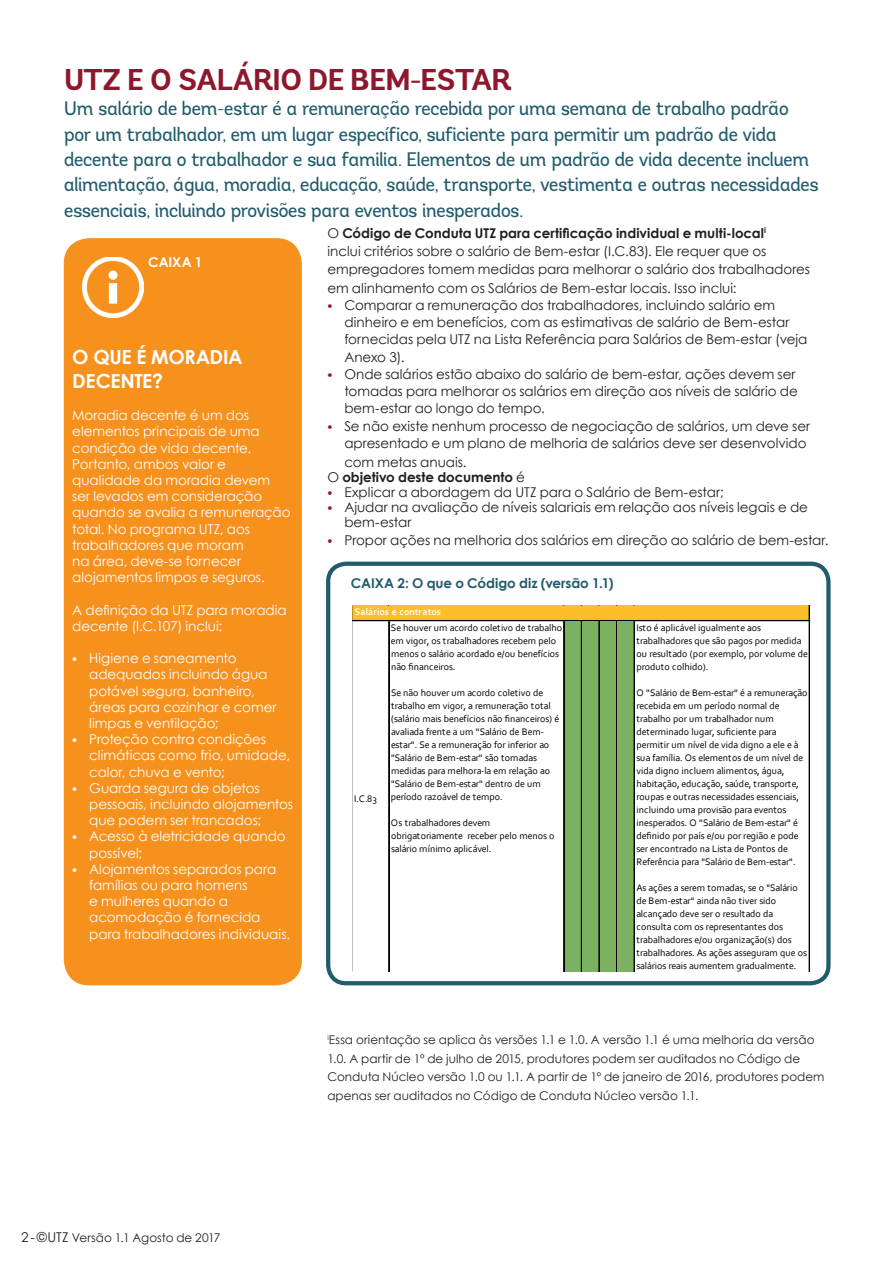
<style>
.page{position:relative;width:893px;height:1263px;background:#fff}
.page>*{position:absolute;margin:0;border:0;box-sizing:border-box;transform-origin:0 0}
.Header_1{font:700 30px "Andes";letter-spacing:-.055em;color:#8d172c}
.Intro_text{font:19.5px/25.3px "Andes";letter-spacing:-.04em;color:#205c6c}
.Note_text{font:700 19.5px/23.4px "Century Gothic";letter-spacing:-.02em;color:#fff}
.t1{font:13.5px/17.2px "Century Gothic";letter-spacing:-.005em;color:#231f20}
.Note_text-2{font:13.5px/16.2px "Century Gothic";letter-spacing:-.005em;color:#fff}
.t2{font:700 13.5px "Century Gothic";letter-spacing:-.005em;color:#205c6c}
.t3{font:700 13.5px "Century Gothic";letter-spacing:-.005em;color:#231f20}
.Note_text-3{font:700 13.5px "Century Gothic";letter-spacing:-.005em;color:#fff}
.t4{font:12px/18.8px "Century Gothic";color:#231f20}
.t5{font:9.9px/13px "Corbel";color:#000001}
.t6{font:700 9.9px "Corbel";letter-spacing:.005em;color:#fff}
.s1{font-family:"Andes";font-weight:800}
.s2{font-weight:700}
.s3{font-family:"Andes";font-weight:800;color:#8d172c}
.s4{font-weight:400}
.s5{font-size:13.5px}
</style>
<div class="page">
<div style="left:64px;top:238px;width:238px;height:747px;background:#f6911e;border-radius:26px"></div>
<img style="left:83px;top:257px;width:61px;height:60px">
<div style="left:353px;top:605px;width:457px;height:16px;background:#fdbe28"></div>
<div style="left:564px;top:620px;width:71px;height:351px;background:#7bb261"></div>
<hr style="left:388px;top:621px;width:1px;height:350px;background:#000001">
<hr style="left:389px;top:621px;width:1px;height:350px;background:#000001">
<hr style="left:563px;top:621px;width:1px;height:350px;background:#000001">
<hr style="left:564px;top:621px;width:1px;height:350px;background:#000001">
<hr style="left:581px;top:621px;width:1px;height:350px;background:#000001">
<hr style="left:599px;top:621px;width:1px;height:350px;background:#000001">
<hr style="left:616px;top:621px;width:1px;height:350px;background:#000001">
<hr style="left:634px;top:621px;width:1px;height:350px;background:#000001">
<hr style="left:809px;top:605px;width:1px;height:366px;background:#000001">
<hr style="left:353px;top:605px;width:457px;height:1px;background:#000001">
<hr style="left:353px;top:620px;width:457px;height:1px;background:#000001">
<div style="left:326px;top:562px;width:505px;height:423px;border:4px solid #205c6c;border-radius:18px"></div>
<p class="Header_1" style="left:64px;top:61px;width:450px">UTZ E O SALÁRIO DE BEM-ESTAR</p>
<p class="Intro_text" style="left:64px;top:96px;width:757px">Um salário de bem-estar é a remuneração recebida por uma semana de trabalho padrão por um trabalhador, em um lugar específico, suficiente para permitir um padrão de vida decente para o trabalhador e sua familia. Elementos de um padrão de vida decente incluem alimentação, água, moradia, educação, saúde, transporte, vestimenta e outras necessidades essenciais, incluindo provisões para eventos inesperados.</p>
<p class="Note_text-3" style="left:148px;top:252px;width:56px">CAIXA 1</p>
<p class="Note_text" style="left:72px;top:345px;width:172px">O QUE É MORADIA<br>DECENTE?</p>
<p class="Note_text-2" style="left:72px;top:407px;width:220px">Moradia decente é um dos elementos principais de uma condição de vida decente.<br>Portanto, ambos valor e qualidade da moradia devem ser levados em consideração quando se avalia a remuneração total. No programa UTZ, aos trabalhadores que moram<br>na área, deve-se fornecer alojamentos limpos e seguros.</p>
<p class="Note_text-2" style="left:72px;top:601px;width:216px">A definição da UTZ para moradia decente (I.C.107) inclui:</p>
<p class="Note_text-2" style="left:89px;top:650px;width:189px;text-indent:-17px"><span class="s1">•</span> Higiene e saneamento adequados incluindo água potável segura, banheiro, áreas para cozinhar e comer limpas e ventilação;</p>
<p class="Note_text-2" style="left:89px;top:731px;width:202px;text-indent:-17px"><span class="s1">•</span> Proteção contra condições climáticas como frio, umidade, calor, chuva e vento;</p>
<p class="Note_text-2" style="left:89px;top:780px;width:205px;text-indent:-17px"><span class="s1">•</span> Guarda segura de objetos pessoais, incluindo alojamentos que podem ser trancados;</p>
<p class="Note_text-2" style="left:89px;top:828px;width:198px;text-indent:-17px"><span class="s1">•</span> Acesso à eletricidade quando possível;</p>
<p class="Note_text-2" style="left:89px;top:861px;width:202px;text-indent:-17px"><span class="s1">•</span> Alojamentos separados para famílias ou para homens<br>e mulheres quando a acomodação é fornecida para trabalhadores individuais.</p>
<p class="t1" style="left:327px;top:224px;width:484px;line-height:18.3px">O <span class="s2">Código de Conduta UTZ para certificação individual e multi-local</span><sup>i<br></sup>inclui critérios sobre o salário de Bem-estar (I.C.83). Ele requer que os empregadores tomem medidas para melhorar o salário dos trabalhadores em alinhamento com os Salários de Bem-estar locais. Isso inclui:</p>
<p class="t1" style="left:344px;top:296px;width:464px;text-indent:-17px"><span class="s3">•</span> Comparar a remuneração dos trabalhadores, incluindo salário em dinheiro e em benefícios, com as estimativas de salário de Bem-estar fornecidas pela UTZ na Lista Referência para Salários de Bem-estar (veja Anexo 3).</p>
<p class="t1" style="left:344px;top:365px;width:455px;text-indent:-17px"><span class="s3">•</span> Onde salários estão abaixo do salário de bem-estar, ações devem ser tomadas para melhorar os salários em direção aos níveis de salário de bem-estar ao longo do tempo.</p>
<p class="t1" style="left:327px;top:417px;width:484px;text-align:right"><span class="s3">•</span> Se não existe nenhum processo de negociação de salários, um deve ser apresentado e um plano de melhoria de salários deve ser desenvolvido</p>
<p class="t1" style="left:344px;top:453px;width:124px">com metas anuais.</p>
<p class="t3" style="left:327px;top:466px;width:199px"><span class="s4">O</span> objetivo deste documento <span class="s4">é</span></p>
<p class="t1" style="left:327px;top:483px;width:398px"><span class="s3">•</span> Explicar a abordagem da UTZ para o Salário de Bem-estar;</p>
<p class="t1" style="left:344px;top:499px;width:465px;line-height:15px;text-indent:-17px"><span class="s3">•</span> Ajudar na avaliação de níveis salariais em relação aos níveis legais e de bem-estar</p>
<p class="t1" style="left:327px;top:532px;width:503px"><span class="s3">•</span> Propor ações na melhoria dos salários em direção ao salário de bem-estar.</p>
<p class="t2" style="left:351px;top:572px;width:264px">CAIXA 2: O que o Código diz (versão 1.1)</p>
<p class="t6" style="left:354px;top:606px;width:88px">Salários e contratos</p>
<p class="t5" style="left:354px;top:792px;width:24px">I.C.83</p>
<p class="t5" style="left:391px;top:621px;width:173px">Se houver um acordo coletivo de trabalho em vigor, os trabalhadores recebem pelo menos o salário acordado e/ou benefícios não financeiros.</p>
<p class="t5" style="left:391px;top:686px;width:170px">Se não houver um acordo coletivo de trabalho em vigor, a remuneração total (salário mais benefícios não financeiros) é avaliada frente a um "Salário de Bem&shy;estar". Se a remuneração for inferior ao "Salário de Bem-estar" são tomadas medidas para melhora-la em relação ao "Salário de Bem-estar" dentro de um período razoável de tempo.</p>
<p class="t5" style="left:391px;top:816px;width:165px">Os trabalhadores devem obrigatoriamente receber pelo menos o salário mínimo aplicável.</p>
<p class="t5" style="left:636px;top:621px;width:173px">Isto é aplicável igualmente aos trabalhadores que são pagos por medida ou resultado (por exemplo, por volume de produto colhido).</p>
<p class="t5" style="left:636px;top:686px;width:173px">O "Salário de Bem-estar" é a remuneração recebida em um período normal de trabalho por um trabalhador num determinado lugar, suficiente para permitir um nível de vida digno a ele e à sua família. Os elementos de um nível de vida digno incluem alimentos, água, habitação, educação, saúde, transporte, roupas e outras necessidades essenciais, incluindo uma provisão para eventos inesperados. O "Salário de Bem-estar" é definido por país e/ou por região e pode ser encontrado na Lista de Pontos de Referência para "Salário de Bem-estar".</p>
<p class="t5" style="left:636px;top:881px;width:172px">As ações a serem tomadas, se o "Salário de Bem-estar" ainda não tiver sido alcançado deve ser o resultado da consulta com os representantes dos trabalhadores e/ou organização(s) dos trabalhadores. As ações asseguram que os salários reais aumentem gradualmente.</p>
<p class="t4" style="left:327px;top:1030px;width:498px"><sup>i</sup>Essa orientação se aplica às versões 1.1 e 1.0. A versão 1.1 é uma melhoria da versão 1.0. A partir de 1º de julho de 2015, produtores podem ser auditados no Código de Conduta Núcleo versão 1.0 ou 1.1. A partir de 1º de janeiro de 2016, produtores podem apenas ser auditados no Código de Conduta Núcleo versão 1.1.</p>
<p class="t4" style="left:21px;top:1228px;width:201px"><span class="s5">2 - © UTZ</span> Versão 1.1 Agosto de 2017</p>
</div>
